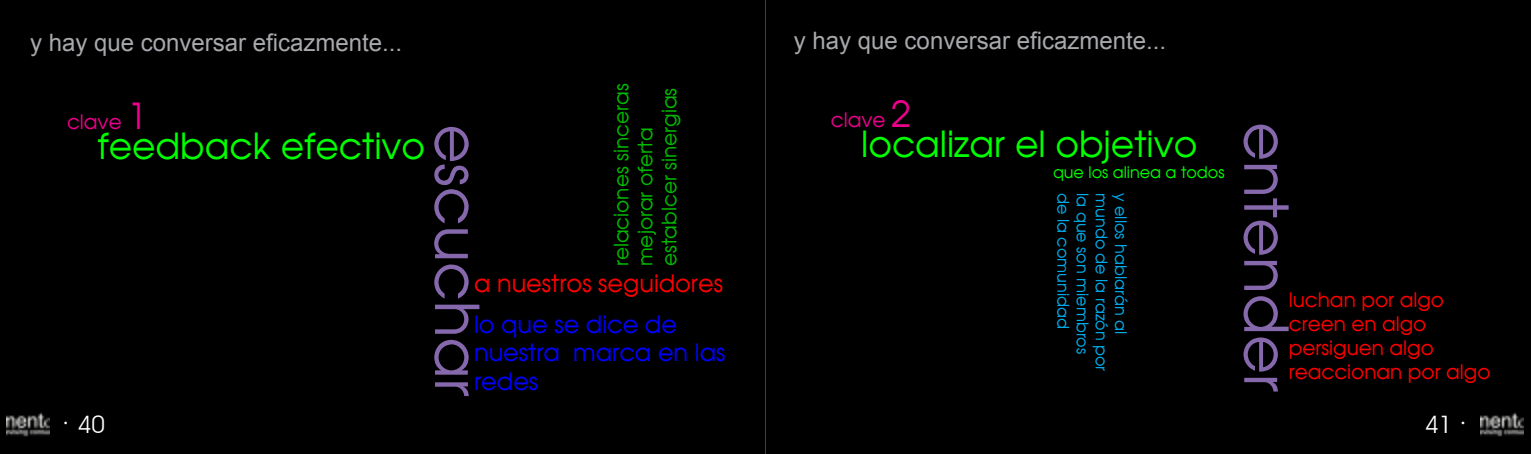
<style>
.page{position:relative;width:1531px;height:454px;background:#fff}
.page>*{position:absolute;margin:0;border:0;box-sizing:border-box;transform-origin:0 0}
.t1{font:60px "Avalon Plain";color:#8668ad}
.t2{font:36px "Avalon Plain";color:#0f0}
.t3{font:24px "Arial";color:#a7a9ac}
.t4{font:24px/28.8px "Avalon Plain";color:#00f}
.t5{font:24px "Avalon Plain";color:#f00}
.t6{font:24px "Avant Garde IT Cby BT";color:#fff}
.t7{font:20px/24px "Avalon Plain";color:#f00}
.t8{font:20px/24px "Avalon Plain";color:#0b0}
.t9{font:20px "Avalon Plain";color:#ec008c}
.t10{font:16px "Avalon Plain";color:#00aeef}
.t11{font:16px "Avalon Plain";color:#0f0}
.s1{font-size:36px}
.s2{font-size:28px}
</style>
<div class="page">
<div style="left:1px;top:1px;width:763px;height:451px;background:#000"></div>
<div style="left:0;top:0;width:765px;height:454px;border:2px solid #000"></div>
<div style="left:766px;top:1px;width:764px;height:451px;background:#000"></div>
<div style="left:765px;top:0;width:766px;height:454px;border:2px solid #000"></div>
<img style="left:1480px;top:412px;width:43px;height:25px">
<img style="left:7px;top:412px;width:43px;height:25px">
<h3 class="t3" style="left:30px;top:27px;width:374px">y hay que conversar eficazmente...</h3>
<p class="t8" style="left:609px;top:266px;width:184px;rotate:-90deg">relaciones sinceras mejorar oferta establcer sinergias</p>
<p class="t9" style="left:67px;top:109px;width:82px">clave <span class="s1">1</span></p>
<h2 class="t2" style="left:98px;top:123px;width:329px">feedback efectivo</h2>
<h1 class="t1" style="left:494px;top:124px;width:273px;rotate:90deg">escuchar</h1>
<h3 class="t5" style="left:474px;top:268px;width:251px">a nuestros seguidores</h3>
<h3 class="t4" style="left:474px;top:309px;width:253px">lo que se dice de nuestra marca en las redes</h3>
<h3 class="t3" style="left:794px;top:25px;width:374px">y hay que conversar eficazmente...</h3>
<p class="t9" style="left:831px;top:107px;width:82px">clave <span class="s1">2</span></p>
<h2 class="t2" style="left:861px;top:121px;width:337px">localizar el objetivo</h2>
<h1 class="t1" style="left:1303px;top:122px;width:271px;rotate:90deg">entender</h1>
<p class="t11" style="left:1053px;top:162px;width:173px">que los alinea a todos</p>
<p class="t10" style="left:1073px;top:193px;width:137px;rotate:90deg">de la comunidad</p>
<p class="t10" style="left:1092px;top:193px;width:162px;rotate:90deg">la que son miembros</p>
<p class="t10" style="left:1112px;top:193px;width:180px;rotate:90deg">mundo de la razón por</p>
<p class="t10" style="left:1131px;top:193px;width:142px;rotate:90deg">y ellos hablarán al</p>
<p class="t7" style="left:1289px;top:288px;width:203px">luchan por algo creen en algo persiguen algo reaccionan por algo</p>
<h3 class="t6" style="left:62px;top:409px;width:44px"><span class="s2">·</span> 40</h3>
<h3 class="t6" style="left:1425px;top:409px;width:43px">41 <span class="s2">·</span></h3>
</div>
